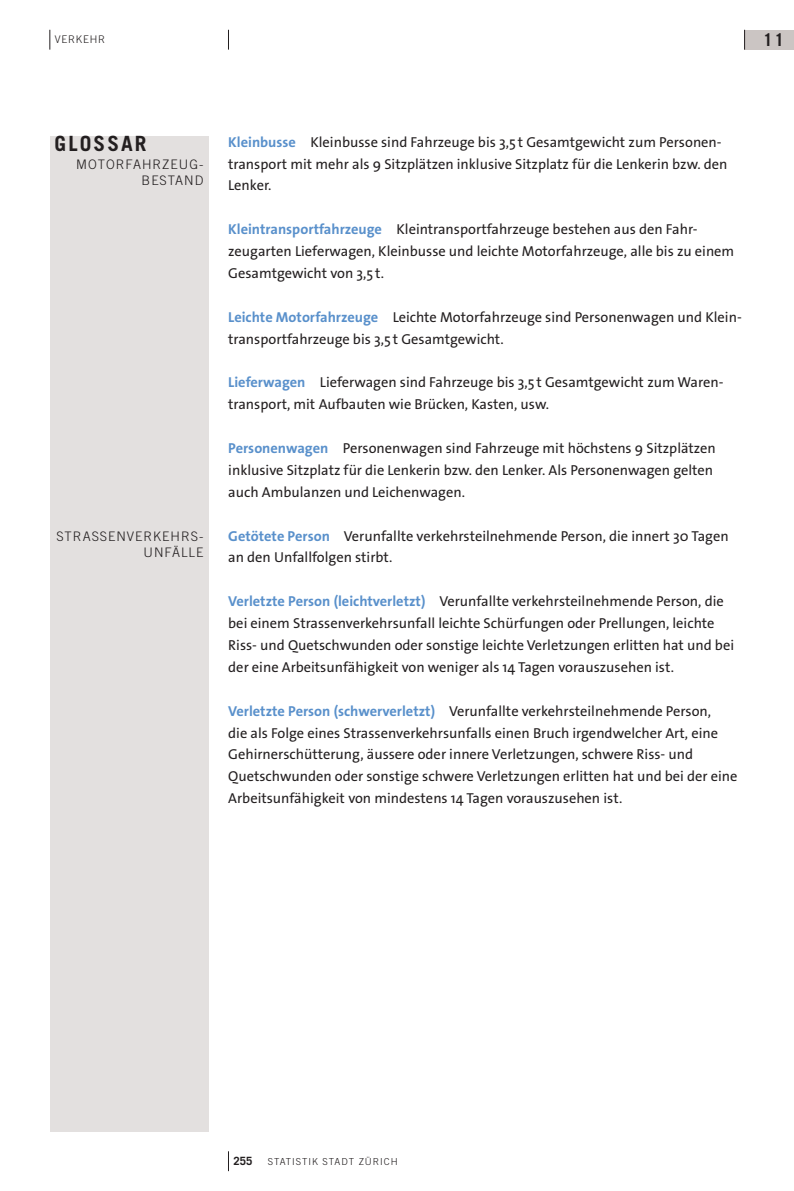
<style>
.page{position:relative;width:794px;height:1191px;background:#fff}
.page>*{position:absolute;margin:0;border:0;box-sizing:border-box;transform-origin:0 0}
.t1{font:700 21px "Trade Gothic LT Std";letter-spacing:.1em;color:#231f20}
.t2{font:700 17.5px "Trade Gothic LT Std";color:#231f20}
.t3{font:14.35px/21.9px "The Sans OT5 Plain";color:#231f20}
.t4{font:300 13.12px/16.6px "Trade Gothic LT Std";letter-spacing:.075em;color:#231f20}
.t5{font:700 11.38px "Trade Gothic LT Std";color:#231f20}
.t6{font:300 10.5px "Trade Gothic LT Std";color:#231f20}
.t7{font:300 9.62px "Trade Gothic LT Std";letter-spacing:.1em;color:#231f20}
.s1{font-family:"The Sans OT7";font-weight:700;color:#5990cb}
</style>
<div class="page">
<div style="left:50px;top:136px;width:158px;height:995px;background:#e3e0df"></div>
<svg style="left:228px;top:1151px;width:1px;height:20px"></svg>
<div style="left:744px;top:30px;width:50px;height:20px;background:#cbc5c3"></div>
<svg style="left:50px;top:30px;width:1px;height:20px"></svg>
<svg style="left:228px;top:30px;width:1px;height:20px"></svg>
<svg style="left:744px;top:30px;width:1px;height:20px"></svg>
<p class="t6" style="left:55px;top:33px;width:52px">VERKEHR</p>
<p class="t2" style="left:763px;top:29px;width:22px">11</p>
<h1 class="t1" style="left:55px;top:131px;width:93px">GLOSSAR</h1>
<p class="t4" style="left:142px;top:155px;width:63px;text-indent:-65px">MOTORFAHRZEUG-<br>BESTAN D</p>
<p class="t3" style="left:228px;top:131px;width:501px"><span class="s1">Kleinbusse</span> Kleinbusse sind Fahrzeuge bis 3,5 t Gesamtgewicht zum Personen&shy;transport mit mehr als 9 Sitzplätzen inklusive Sitzplatz für die Lenkerin bzw. den<br>Lenker.</p>
<p class="t3" style="left:228px;top:218px;width:507px"><span class="s1">Kleintransportfahrzeuge</span> Kleintransportfahrzeuge bestehen aus den Fahr&shy;zeugarten Lieferwagen, Kleinbusse und leichte Motorfahrzeuge, alle bis zu einem<br>Gesamtgewicht von 3,5 t.</p>
<p class="t3" style="left:228px;top:306px;width:515px"><span class="s1">Leichte Motorfahrzeuge</span> Leichte Motorfahrzeuge sind Personenwagen und Klein&shy;transportfahrzeuge bis 3,5 t Gesamtgewicht.</p>
<p class="t3" style="left:228px;top:372px;width:497px"><span class="s1">Lieferwagen</span> Lieferwagen sind Fahrzeuge bis 3,5 t Gesamtgewicht zum Waren&shy;transport, mit Aufbauten wie Brücken, Kasten, usw.</p>
<p class="t3" style="left:228px;top:437px;width:489px"><span class="s1">Personenwagen</span> Personenwagen sind Fahrzeuge mit höchstens 9 Sitzplätzen inklusive Sitzplatz für die Lenkerin bzw. den Lenker. Als Personenwagen gelten auch Ambulanzen und Leichenwagen.</p>
<p class="t4" style="left:56px;top:527px;width:62px">STRASSENVE</p>
<p class="t4" style="left:144px;top:527px;width:61px">RKEHRS-<br>UNFÄLLE</p>
<p class="t3" style="left:228px;top:525px;width:502px"><span class="s1">Getötete Person</span> Verunfallte verkehrsteilnehmende Person, die innert 30 Tagen an den Unfallfolgen stirbt.</p>
<p class="t3" style="left:228px;top:590px;width:507px"><span class="s1">Verletzte Person (leichtverletzt)</span> Verunfallte verkehrsteilnehmende Person, die bei einem Strassenverkehrsunfall leichte Schürfungen oder Prellungen, leichte Riss- und Quetschwunden oder sonstige leichte Verletzungen erlitten hat und bei der eine Arbeitsunfähigkeit von weniger als 14 Tagen vorauszusehen ist.</p>
<p class="t3" style="left:228px;top:700px;width:511px"><span class="s1">Verletzte Person (schwerverletzt)</span> Verunfallte verkehrsteilnehmende Person,<br>die als Folge eines Strassenverkehrsunfalls einen Bruch irgendwelcher Art, eine Gehirnerschütterung, äussere oder innere Verletzungen, schwere Riss- und Quetschwunden oder sonstige schwere Verletzungen erlitten hat und bei der eine Arbeitsunfähigkeit von mindestens 14 Tagen vorauszusehen ist.</p>
<p class="t5" style="left:233px;top:1153px;width:20px">255</p>
<p class="t7" style="left:268px;top:1155px;width:131px">STATISTIK STADT ZÜRICH</p>
</div>
